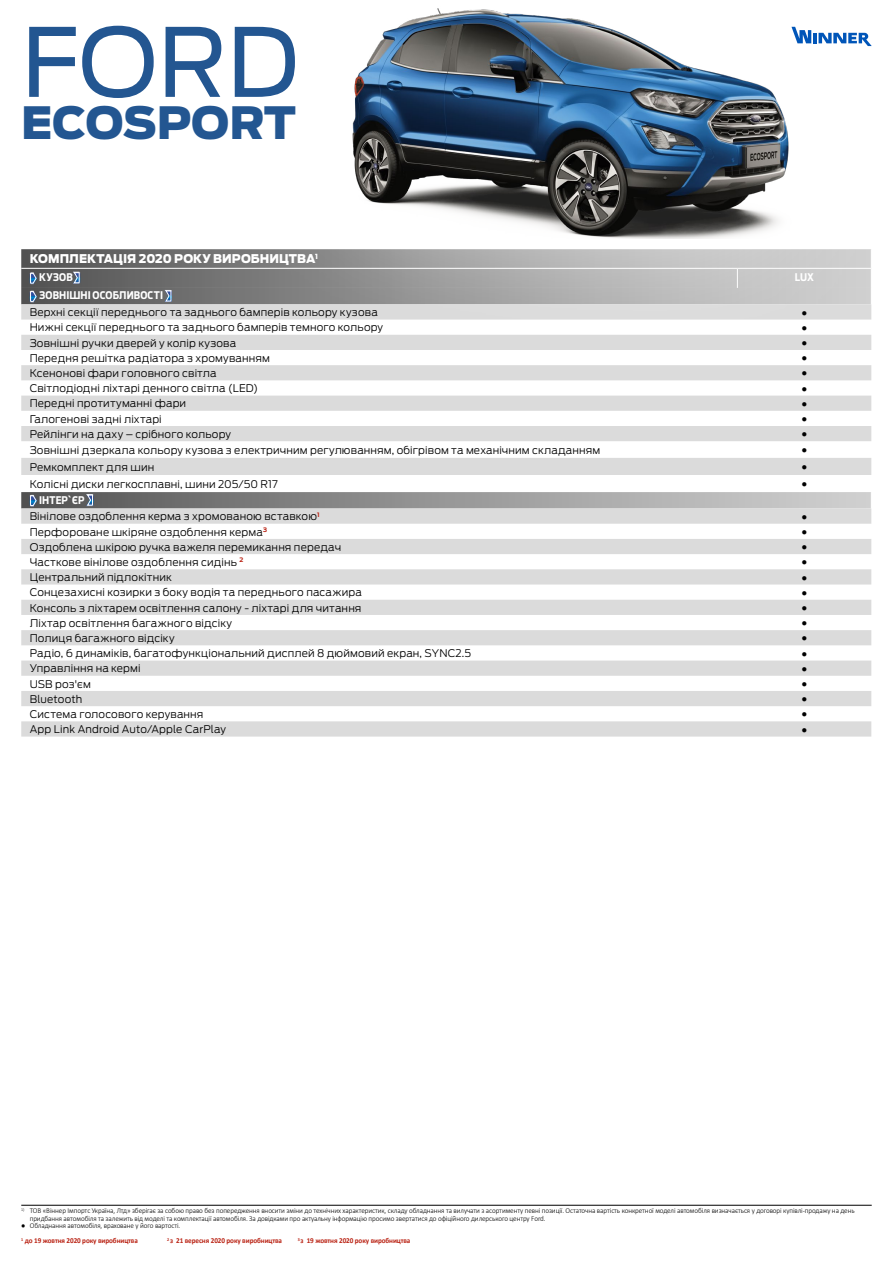
<style>
.page{position:relative;width:893px;height:1263px;background:#fff}
.page>*{position:absolute;margin:0;border:0;box-sizing:border-box;transform-origin:0 0}
.t1{font:94.5px "Ford Antenna";color:#235691}
.t2{font:900 44.25px "Ford Antenna";letter-spacing:-.01em;color:#235691}
.t3{font:900 12px "Ford Antenna";color:#fff;scale:.95 1}
.t4{font:300 10.5px "Ford Antenna";letter-spacing:.01em;color:#000}
.t5{font:700 10.5px "Ford Antenna Cond";letter-spacing:.01em;color:#fff}
.t6{font:300 9.75px "Calibri";color:#000}
.t7{font:300 7.5px/7.5px "Calibri";letter-spacing:-.01em;color:#000;scale:.95 1}
.t8{font:700 7.5px "Calibri";letter-spacing:-.01em;color:#b92112;scale:.95 1}
.s1{font-weight:700;color:#b92112}
</style>
<div class="page">
<svg style="left:21px;top:304px;width:850px;height:432px;fill:#dbdbdb"></svg>
<svg style="left:21px;top:249px;width:215px;height:55px;background:#68696a"></svg>
<svg style="left:30px;top:495px;width:7px;height:11px"></svg>
<svg style="left:86px;top:494px;width:7px;height:12px"></svg>
<div style="left:236px;top:0;width:657px;height:358px;background:#fff;opacity:.6"></div>
<img style="left:322px;top:0;width:488px;height:238px">
<hr style="left:813px;top:33px;width:4px;height:10px;background:#0055b8">
<svg style="left:791px;top:27px;width:20px;height:16px"></svg>
<svg style="left:818px;top:33px;width:54px;height:13px"></svg>
<hr style="left:21px;top:1205px;width:851px;height:1px;background:#000">
<h1 class="t1" style="left:21px;top:-19px;width:279px">FORD</h1>
<h2 class="t2" style="left:21px;top:81px;width:276px">ECOSPORT</h2>
<p class="t3" style="left:30px;top:248px;width:305px">КОМПЛЕКТАЦІЯ 2020 РОКУ ВИРОБНИЦТВА<sup>1</sup></p>
<p class="t5" style="left:39px;top:268px;width:35px">КУЗОВ</p>
<p class="t5" style="left:795px;top:267px;width:21px">LUX</p>
<p class="t5" style="left:39px;top:286px;width:125px">ЗОВНІШНІ ОСОБЛИВОСТІ</p>
<p class="t4" style="left:30px;top:303px;width:350px">Верхні секції переднього та заднього бамперів кольору кузова</p>
<p class="t6" style="left:801px;top:306px;width:7px">●</p>
<p class="t4" style="left:30px;top:319px;width:355px">Нижні секції переднього та заднього бамперів темного кольору</p>
<p class="t6" style="left:801px;top:322px;width:7px">●</p>
<p class="t4" style="left:30px;top:334px;width:208px">Зовнішні ручки дверей у колір кузова</p>
<p class="t6" style="left:801px;top:337px;width:7px">●</p>
<p class="t4" style="left:30px;top:349px;width:242px">Передня решітка радіатора з хромуванням</p>
<p class="t6" style="left:801px;top:352px;width:7px">●</p>
<p class="t4" style="left:30px;top:364px;width:188px">Ксенонові фари головного світла</p>
<p class="t6" style="left:801px;top:367px;width:7px">●</p>
<p class="t4" style="left:30px;top:379px;width:230px">Світлодіодні ліхтарі денного світла (LED)</p>
<p class="t6" style="left:801px;top:382px;width:7px">●</p>
<p class="t4" style="left:30px;top:395px;width:158px">Передні протитуманні фари</p>
<p class="t6" style="left:801px;top:398px;width:7px">●</p>
<p class="t4" style="left:30px;top:410px;width:134px">Галогенові задні ліхтарі</p>
<p class="t6" style="left:801px;top:413px;width:7px">●</p>
<p class="t4" style="left:30px;top:425px;width:203px">Рейлінги на даху – срібного кольору</p>
<p class="t6" style="left:801px;top:428px;width:7px">●</p>
<p class="t4" style="left:30px;top:441px;width:572px">Зовнішні дзеркала кольору кузова з електричним регулюванням, обігрівом та механічним складанням</p>
<p class="t6" style="left:801px;top:444px;width:7px">●</p>
<p class="t4" style="left:30px;top:458px;width:126px">Ремкомплект для шин</p>
<p class="t6" style="left:801px;top:461px;width:7px">●</p>
<p class="t4" style="left:30px;top:475px;width:249px">Колісні диски легкосплавні, шини 205/50 R17</p>
<p class="t6" style="left:801px;top:478px;width:7px">●</p>
<p class="t5" style="left:39px;top:490px;width:47px">ІНТЕР`ЄР</p>
<p class="t4" style="left:30px;top:508px;width:292px">Вінілове оздоблення керма з хромованою вставкою<sup>1</sup></p>
<p class="t6" style="left:801px;top:510px;width:7px">●</p>
<p class="t4" style="left:30px;top:523px;width:239px">Перфороване шкіряне оздоблення керма<sup>3</sup></p>
<p class="t6" style="left:801px;top:526px;width:7px">●</p>
<p class="t4" style="left:30px;top:538px;width:313px">Оздоблена шкірою ручка важеля перемикання передач</p>
<p class="t6" style="left:801px;top:541px;width:7px">●</p>
<p class="t4" style="left:30px;top:553px;width:215px">Часткове вінілове оздоблення сидінь <sup>2</sup></p>
<p class="t6" style="left:801px;top:556px;width:7px">●</p>
<p class="t4" style="left:30px;top:568px;width:144px">Центральний підлокітник</p>
<p class="t6" style="left:801px;top:571px;width:7px">●</p>
<p class="t4" style="left:30px;top:584px;width:334px">Сонцезахисні козирки з боку водія та переднього пасажира</p>
<p class="t6" style="left:801px;top:586px;width:7px">●</p>
<p class="t4" style="left:30px;top:599px;width:333px">Консоль з ліхтарем освітлення салону - ліхтарі для читання</p>
<p class="t6" style="left:801px;top:602px;width:7px">●</p>
<p class="t4" style="left:30px;top:614px;width:204px">Ліхтар освітлення багажного відсіку</p>
<p class="t6" style="left:801px;top:617px;width:7px">●</p>
<p class="t4" style="left:30px;top:629px;width:146px">Полиця багажного відсіку</p>
<p class="t6" style="left:801px;top:632px;width:7px">●</p>
<p class="t4" style="left:30px;top:644px;width:443px">Радіо, 6 динаміків, багатофункціональний дисплей 8 дюймовий екран, SYNC2.5</p>
<p class="t6" style="left:801px;top:647px;width:7px">●</p>
<p class="t4" style="left:30px;top:660px;width:112px">Управління на кермі</p>
<p class="t6" style="left:801px;top:662px;width:7px">●</p>
<p class="t4" style="left:30px;top:675px;width:62px">USB роз'єм</p>
<p class="t6" style="left:801px;top:678px;width:7px">●</p>
<p class="t4" style="left:30px;top:690px;width:54px">Bluetooth</p>
<p class="t6" style="left:801px;top:693px;width:7px">●</p>
<p class="t4" style="left:30px;top:705px;width:175px">Система голосового керування</p>
<p class="t6" style="left:801px;top:708px;width:7px">●</p>
<p class="t4" style="left:30px;top:720px;width:198px">App Link Android Auto/Apple CarPlay</p>
<p class="t6" style="left:801px;top:723px;width:7px">●</p>
<p class="t7" style="left:30px;top:1207px;width:870px;text-indent:-9px"><sup>1)</sup> ТОВ «Віннер Імпортс Україна, Лтд» зберігає за собою право без попередження вносити зміни до технічних характеристик, складу обладнання та вилучати з асортименту певні позиції. Остаточна вартість конкретної моделі автомобіля визначається у договорі купівлі-продажу на день придбання автомобіля та залежить від моделі та комплектації автомобіля. За довідками про актуальну інформацію просимо звертатися до офіційного дилерського центру Ford.</p>
<p class="t7" style="left:21px;top:1218px;width:169px;line-height:15px">● Обладнання автомобіля, враховане у його вартості.<br><sup>1</sup> <span class="s1">до 19 жовтня 2020 року виробництва</span></p>
<p class="t8" style="left:167px;top:1235px;width:122px"><sup>2</sup> з 21 вересня 2020 року виробництва</p>
<p class="t8" style="left:298px;top:1235px;width:120px"><sup>3</sup> з 19 жовтня 2020 року виробництва</p>
</div>
